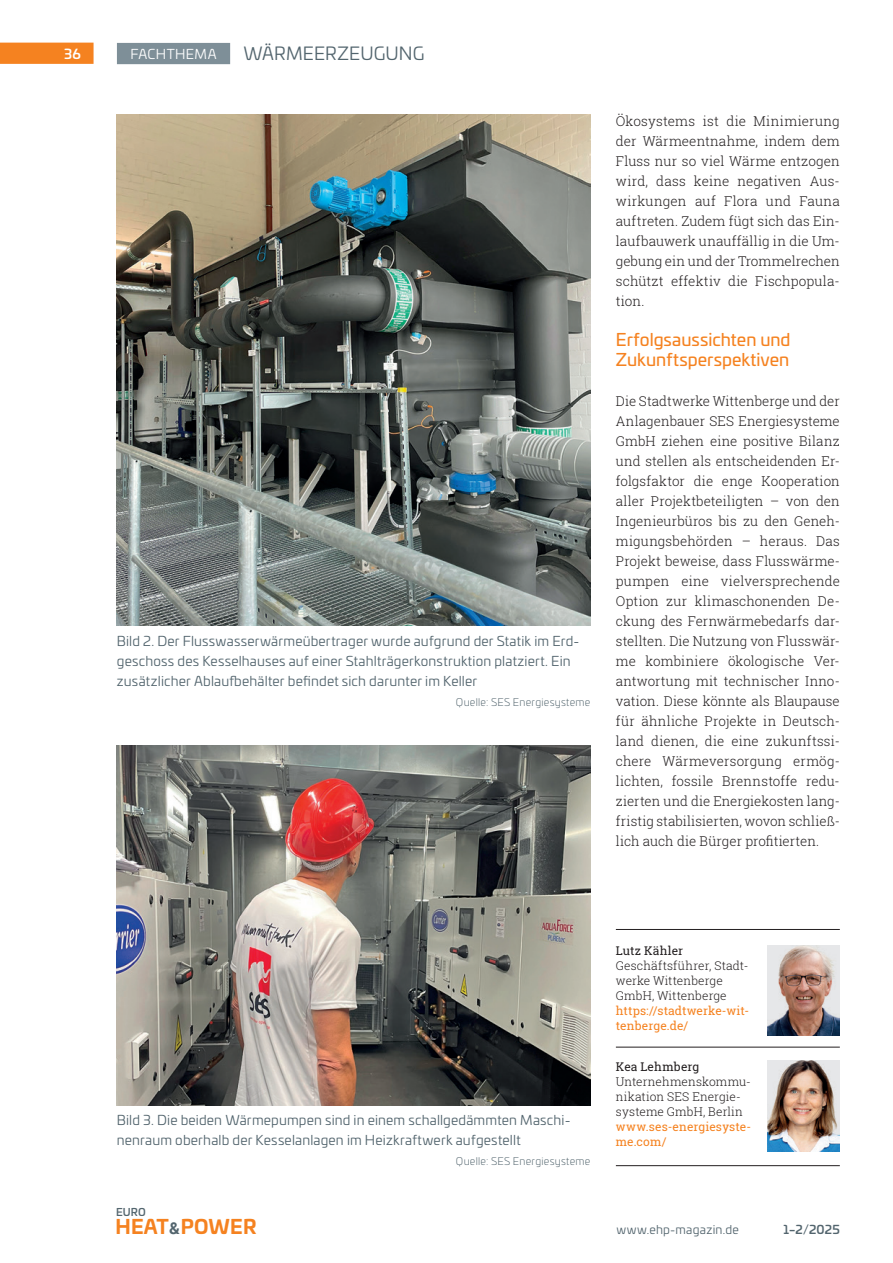
<style>
.page{position:relative;width:893px;height:1263px;background:#fff}
.page>*{position:absolute;margin:0;border:0;box-sizing:border-box;transform-origin:0 0}
.t1{font:700 19.5px "Univia Pro";letter-spacing:.01em;color:#f58220}
.t2{font:18px "Univia Pro";letter-spacing:.005em;color:#53656e}
.t3{font:17.25px/20px "Univia Pro";color:#f58220}
.t4{font:300 13.5px/20px "Roboto Slab";letter-spacing:.005em;color:#231f20;text-align:justify}
.t5{font:13.5px/20px "Univia Pro";letter-spacing:.01em;color:#53656e}
.t6{font:13.5px "Univia Pro";letter-spacing:.03em;color:#fff}
.t7{font:500 13.5px "Univia Pro";color:#fff}
.t8{font:300 12px/15px "Roboto Slab";letter-spacing:.01em;color:#231f20}
.t9{font:12px/15px "Roboto Slab";letter-spacing:.01em;color:#f58220}
.t10{font:12px "Roboto Slab";letter-spacing:.01em;color:#231f20}
.t11{font:12px "Univia Pro";letter-spacing:.02em;color:#53656e}
.t12{font:500 12px "Univia Pro";color:#53656e}
.t13{font:300 10.5px "Univia Pro";letter-spacing:.025em;color:#53656e}
.t14{font:500 10.5px "Univia Pro";color:#53656e}
.s1{font-family:"Roboto";font-size:16.35px;color:#53656e}
</style>
<div class="page">
<div style="left:0;top:43px;width:94px;height:21px;background:#f58220"></div>
<div style="left:117px;top:43px;width:113px;height:21px;background:#7e8f98"></div>
<hr style="left:616px;top:929px;width:224px;height:1px;background:#231f20">
<hr style="left:616px;top:1047px;width:224px;height:1px;background:#231f20">
<hr style="left:616px;top:1165px;width:224px;height:1px;background:#231f20">
<img style="left:767px;top:945px;width:73px;height:90px">
<img style="left:767px;top:1061px;width:73px;height:90px">
<img style="left:117px;top:115px;width:473px;height:511px">
<img style="left:117px;top:746px;width:473px;height:359px">
<p class="t7" style="left:64px;top:43px;width:18px">36</p>
<p class="t6" style="left:130px;top:44px;width:88px">FACHTHEMA</p>
<h2 class="t2" style="left:243px;top:41px;width:182px">WÄRMEERZEUGUNG</h2>
<p class="t5" style="left:117px;top:630px;width:464px">Bild 2. Der Flusswasserwärmeübertrager wurde aufgrund der Statik im Erd&shy;geschoss des Kesselhauses auf einer Stahlträgerkonstruktion platziert. Ein zusätzlicher Ablaufbehälter befindet sich darunter im Keller</p>
<p class="t13" style="left:456px;top:694px;width:136px">Quelle: SES Energiesysteme</p>
<p class="t4" style="left:616px;top:111px;width:225px">Ökosystems ist die Minimierung der Wärmeentnahme, indem dem Fluss nur so viel Wärme entzogen wird, dass keine negativen Aus&shy;wirkungen auf Flora und Fauna auftreten. Zudem fügt sich das Ein&shy;laufbauwerk unauffällig in die Um&shy;gebung ein und der Trommelrechen schützt effektiv die Fischpopula&shy;tion.</p>
<p class="t3" style="left:616px;top:329px;width:176px">Erfolgsaussichten und<br>Zukunftsperspektiven</p>
<p class="t4" style="left:616px;top:391px;width:225px;text-align:left">Die Stadtwerke Wittenberge und der Anlagenbauer SES Energiesysteme GmbH ziehen eine positive Bilanz und stellen als entscheidenden Er&shy;folgsfaktor die enge Kooperation aller Projektbeteiligten – von den Ingenieurbüros bis zu den Geneh&shy;migungsbehörden – heraus. Das Projekt beweise, dass Flusswärme&shy;pumpen eine vielversprechende Option zur klimaschonenden De&shy;ckung des Fernwärmebedarfs dar&shy;stellten. Die Nutzung von Flusswär&shy;me kombiniere ökologische Ver-- antwortung mit technischer Inno&shy;vation. Diese könnte als Blaupause für ähnliche Projekte in Deutsch&shy;land dienen, die eine zukunftssi&shy;chere Wärmeversorgung ermög&shy;lichten, fossile Brennstoffe redu-- zierten und die Energiekosten lang&shy;fristig stabilisierten, wovon schließ&shy;lich auch die Bürger profitierten.</p>
<p class="t5" style="left:117px;top:1110px;width:455px">Bild 3. Die beiden Wärmepumpen sind in einem schallgedämmten Maschi&shy;nenraum oberhalb der Kesselanlagen im Heizkraftwerk aufgestellt</p>
<p class="t13" style="left:456px;top:1154px;width:136px">Quelle: SES Energiesysteme</p>
<p class="t10" style="left:616px;top:943px;width:69px">Lutz Kähler</p>
<p class="t8" style="left:616px;top:958px;width:134px">Geschäftsführer, Stadt&shy;werke Wittenberge<br>GmbH, Wittenberge</p>
<p class="t9" style="left:616px;top:1003px;width:135px">https://stadtwerke-wit&shy;tenberge.de/</p>
<p class="t10" style="left:616px;top:1058px;width:85px">Kea Lehmberg</p>
<p class="t8" style="left:616px;top:1074px;width:137px">Unternehmenskommu&shy;nikation SES Energie&shy;systeme GmbH, Berlin</p>
<p class="t9" style="left:616px;top:1119px;width:137px">www.ses-energiesyste&shy;me.com/</p>
<p class="t14" style="left:116px;top:1204px;width:31px">EURO</p>
<h1 class="t1" style="left:116px;top:1211px;width:143px">HEAT<span class="s1">&amp;</span>POWER</h1>
<p class="t11" style="left:617px;top:1221px;width:124px">www.ehp-magazin.de</p>
<p class="t12" style="left:783px;top:1220px;width:58px">1–2/2025</p>
</div>
